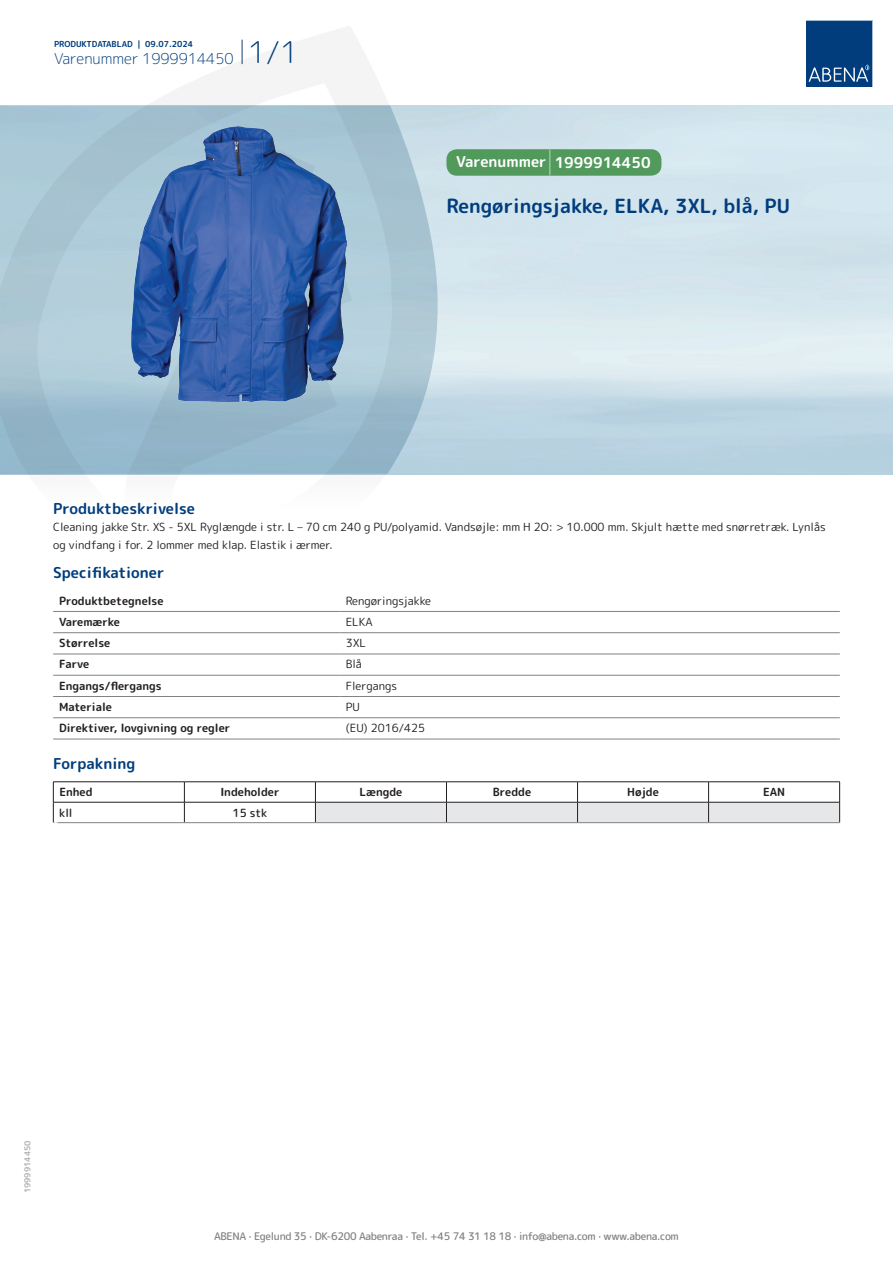
<style>
.page{position:relative;width:893px;height:1263px;background:#fff}
.page>*{position:absolute;margin:0;border:0;box-sizing:border-box;transform-origin:0 0}
.t1{font:700 19.5px "Rounded Mplus 1 c";color:#013d7d}
.t2{font:700 15px "Rounded Mplus 1 c";color:#013d7d}
.t3{font:300 15px "Rounded Mplus 1 c";color:#013d7d}
.t4{font:700 15px "Rounded Mplus 1 c";color:#fff}
.t5{font:11.25px/18px "Rounded Mplus 1 c";color:#231f20}
.t6{font:700 11.25px "Rounded Mplus 1 c";color:#231f20}
.t7{font:500 11.25px "Rounded Mplus 1 c";color:#231f20}
.t8{font:500 10.5px "Rounded Mplus 1 c";letter-spacing:-.03em;color:#808285}
.t9{font:700 10.5px "Rounded Mplus 1 c";color:#fff}
.t10{font:700 8.25px "Rounded Mplus 1 c";color:#013d7d}
.t11{font:700 8.25px "Rounded Mplus 1 c";color:#b2b3b7}
.s1{font-size:30px}
.s2{font-size:25.5px}
</style>
<div class="page">
<svg style="left:0;top:26px;width:439px;height:449px"></svg>
<svg style="left:0;top:106px;width:438px;height:368px;background:#a6c4d3"></svg>
<svg style="left:242px;top:40px;width:1px;height:24px"></svg>
<svg style="left:806px;top:20px;width:67px;height:67px;background:#144b86"></svg>
<img style="left:131px;top:127px;width:216px;height:275px">
<hr style="left:53px;top:611px;width:287px;height:1px;background:#808285">
<hr style="left:340px;top:611px;width:500px;height:1px;background:#808285">
<hr style="left:53px;top:632px;width:287px;height:1px;background:#808285">
<hr style="left:340px;top:632px;width:500px;height:1px;background:#808285">
<hr style="left:53px;top:654px;width:287px;height:1px;background:#808285">
<hr style="left:340px;top:654px;width:500px;height:1px;background:#808285">
<hr style="left:53px;top:675px;width:287px;height:1px;background:#808285">
<hr style="left:340px;top:675px;width:500px;height:1px;background:#808285">
<hr style="left:53px;top:696px;width:287px;height:1px;background:#808285">
<hr style="left:340px;top:696px;width:500px;height:1px;background:#808285">
<hr style="left:53px;top:717px;width:287px;height:1px;background:#808285">
<hr style="left:340px;top:717px;width:500px;height:1px;background:#808285">
<hr style="left:53px;top:739px;width:287px;height:1px;background:#808285">
<hr style="left:340px;top:739px;width:500px;height:1px;background:#808285">
<hr style="left:53px;top:781px;width:131px;height:1px;background:#231f20">
<hr style="left:184px;top:781px;width:131px;height:1px;background:#231f20">
<hr style="left:315px;top:781px;width:131px;height:1px;background:#231f20">
<hr style="left:446px;top:781px;width:131px;height:1px;background:#231f20">
<hr style="left:577px;top:781px;width:132px;height:1px;background:#231f20">
<hr style="left:709px;top:781px;width:131px;height:1px;background:#231f20">
<hr style="left:53px;top:802px;width:131px;height:1px;background:#231f20">
<svg style="left:53px;top:782px;width:1px;height:40px"></svg>
<hr style="left:184px;top:802px;width:131px;height:1px;background:#231f20">
<svg style="left:184px;top:782px;width:1px;height:40px"></svg>
<svg style="left:315px;top:782px;width:525px;height:40px"></svg>
<hr style="left:53px;top:822px;width:131px;height:1px;background:#808285">
<hr style="left:184px;top:822px;width:131px;height:1px;background:#808285">
<hr style="left:315px;top:822px;width:131px;height:1px;background:#808285">
<hr style="left:446px;top:822px;width:131px;height:1px;background:#808285">
<hr style="left:577px;top:822px;width:132px;height:1px;background:#808285">
<hr style="left:709px;top:822px;width:131px;height:1px;background:#808285">
<div style="left:446px;top:149px;width:215px;height:27px;background:#52995c;border-radius:10px"></div>
<p class="t10" style="left:54px;top:38px;width:141px">PRODUKTDATABLAD | 09.07.2024</p>
<h2 class="t3" style="left:54px;top:48px;width:246px">Varenummer 1999914450 <span class="s1">1/1</span></h2>
<h2 class="t4" style="left:456px;top:152px;width:196px">Varenummer <span class="s2">|</span> 1999914450</h2>
<h1 class="t1" style="left:446px;top:192px;width:345px">Rengøringsjakke, ELKA, 3XL, blå, PU</h1>
<h2 class="t2" style="left:53px;top:498px;width:143px">Produktbeskrivelse</h2>
<p class="t5" style="left:53px;top:517px;width:774px">Cleaning jakke Str. XS - 5XL Ryglængde i str. L – 70 cm 240 g PU/polyamid. Vandsøjle: mm H 2O: &gt; 10.000 mm. Skjult hætte med snørretræk. Lynlås og vindfang i for. 2 lommer med klap. Elastik i ærmer.</p>
<h2 class="t2" style="left:53px;top:562px;width:113px">Specifikationer</h2>
<p class="t6" style="left:59px;top:592px;width:106px">Produktbetegnelse</p>
<p class="t5" style="left:346px;top:591px;width:87px">Rengøringsjakke</p>
<p class="t6" style="left:59px;top:614px;width:62px">Varemærke</p>
<p class="t5" style="left:346px;top:613px;width:29px">ELKA</p>
<p class="t6" style="left:59px;top:635px;width:53px">Størrelse</p>
<p class="t5" style="left:346px;top:634px;width:22px">3XL</p>
<p class="t6" style="left:59px;top:656px;width:32px">Farve</p>
<p class="t5" style="left:346px;top:655px;width:18px">Blå</p>
<p class="t6" style="left:59px;top:678px;width:104px">Engangs/flergangs</p>
<p class="t5" style="left:346px;top:676px;width:53px">Flergangs</p>
<p class="t6" style="left:59px;top:699px;width:54px">Materiale</p>
<p class="t5" style="left:346px;top:698px;width:16px">PU</p>
<p class="t6" style="left:59px;top:720px;width:173px">Direktiver, lovgivning og regler</p>
<p class="t5" style="left:346px;top:719px;width:81px">(EU) 2016/425</p>
<h2 class="t2" style="left:53px;top:753px;width:84px">Forpakning</h2>
<p class="t6" style="left:59px;top:784px;width:35px">Enhed</p>
<p class="t6" style="left:220px;top:784px;width:61px">Indeholder</p>
<p class="t6" style="left:359px;top:784px;width:44px">Længde</p>
<p class="t6" style="left:493px;top:784px;width:40px">Bredde</p>
<p class="t6" style="left:627px;top:784px;width:33px">Højde</p>
<p class="t6" style="left:763px;top:784px;width:24px">EAN</p>
<p class="t7" style="left:59px;top:804px;width:15px">kll</p>
<p class="t7" style="left:233px;top:804px;width:36px">15 stk</p>
<p class="t9" style="left:53px;top:818px;width:7px">*</p>
<p class="t11" style="left:22px;top:1193px;width:54px;rotate:-90deg">1999914450</p>
<p class="t8" style="left:214px;top:1229px;width:466px">ABENA · Egelund 35 · DK-6200 Aabenraa · Tel. +45 74 31 18 18 · info@abena.com · www.abena.com</p>
</div>
